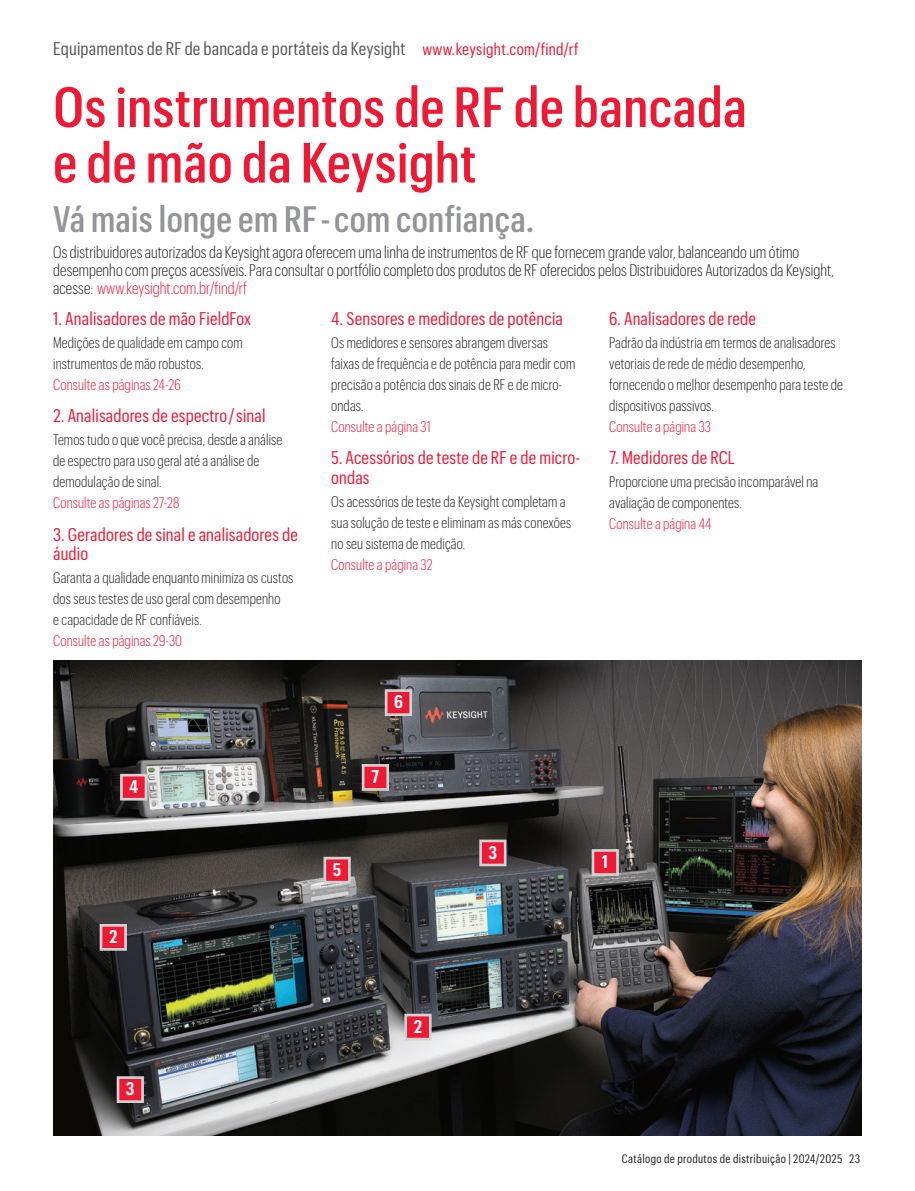
<style>
.page{position:relative;width:915px;height:1191px;background:#fff}
.page>*{position:absolute;margin:0;border:0;box-sizing:border-box;transform-origin:0 0}
.Bench_Title{font:500 55.5px/55.5px "Graphik Cond";letter-spacing:.01em;color:#ed1a36}
.Bench_Subtitle{font:500 36px "Graphik Cond";letter-spacing:.01em;color:#939598}
.Bench_Header{font:18px/19.5px "Graphik Cond";letter-spacing:.01em;color:#ed1a36}
.KS_-_Page_Header{font:18px "Graphik Cond";letter-spacing:.01em;color:#57585a}
.KS_-_Bench__s{font:600 18px "Graphik Cond";color:#fff}
.Bench_Lede_Text{font:300 16.5px/18px "Graphik Cond";letter-spacing:.005em;color:#231f20}
.Bench_Body_Text{font:300 15px/21px "Graphik Cond";letter-spacing:.01em;color:#231f20}
.t1{font:12px "Graphik Cond";letter-spacing:.03em;color:#231f20}
.s1{font-size:16.5px;color:#ed1a36}
.s2{color:#ed1a36}
</style>
<div class="page">
<img style="left:53px;top:660px;width:808px;height:475px">
<div style="left:363px;top:765px;width:24px;height:24px;background:#ed1a36"></div>
<div style="left:361px;top:764px;width:28px;height:26px;border:3px solid #d1d2d4"></div>
<div style="left:121px;top:775px;width:25px;height:24px;background:#ed1a36"></div>
<div style="left:120px;top:774px;width:27px;height:26px;border:3px solid #d1d2d4"></div>
<div style="left:101px;top:925px;width:24px;height:24px;background:#ed1a36"></div>
<div style="left:100px;top:924px;width:27px;height:26px;border:3px solid #d1d2d4"></div>
<div style="left:405px;top:1015px;width:25px;height:24px;background:#ed1a36"></div>
<div style="left:404px;top:1013px;width:27px;height:27px;border:3px solid #d1d2d4"></div>
<div style="left:592px;top:850px;width:25px;height:24px;background:#ed1a36"></div>
<div style="left:591px;top:849px;width:27px;height:27px;border:3px solid #d1d2d4"></div>
<div style="left:386px;top:690px;width:24px;height:24px;background:#ed1a36"></div>
<div style="left:384px;top:689px;width:28px;height:27px;border:3px solid #d1d2d4"></div>
<div style="left:325px;top:858px;width:24px;height:24px;background:#ed1a36"></div>
<div style="left:323px;top:856px;width:27px;height:27px;border:3px solid #d1d2d4"></div>
<div style="left:118px;top:1077px;width:24px;height:24px;background:#ed1a36"></div>
<div style="left:117px;top:1076px;width:27px;height:27px;border:3px solid #d1d2d4"></div>
<div style="left:480px;top:841px;width:25px;height:24px;background:#ed1a36"></div>
<div style="left:479px;top:839px;width:27px;height:27px;border:3px solid #d1d2d4"></div>
<p class="KS_-_Page_Header" style="left:53px;top:36px;width:526px">Equipamentos de RF de bancada e portáteis da Keysight <span class="s1">www.keysight.com/find/rf</span></p>
<p class="Bench_Title" style="left:53px;top:75px;width:694px">Os instrumentos de RF de bancada e de mão da Keysight</p>
<p class="Bench_Subtitle" style="left:53px;top:193px;width:482px">Vá mais longe em RF - com confiança.</p>
<p class="Bench_Lede_Text" style="left:53px;top:242px;width:782px">Os distribuidores autorizados da Keysight agora oferecem uma linha de instrumentos de RF que fornecem grande valor, balanceando um ótimo desempenho com preços acessíveis. Para consultar o portfólio completo dos produtos de RF oferecidos pelos Distribuidores Autorizados da Keysight, acesse: <span class="s2">www.keysight.com.br/find/rf</span></p>
<p class="Bench_Header" style="left:53px;top:307px;width:199px">1. Analisadores de mão FieldFox</p>
<p class="Bench_Body_Text" style="left:53px;top:331px;width:191px">Medições de qualidade em campo com instrumentos de mão robustos.<br><span class="s2">Consulte as páginas 24-26</span></p>
<p class="Bench_Header" style="left:53px;top:405px;width:214px">2. Analisadores de espectro / sinal</p>
<p class="Bench_Body_Text" style="left:53px;top:428px;width:230px">Temos tudo o que você precisa, desde a análise de espectro para uso geral até a análise de demodulação de sinal.<br><span class="s2">Consulte as páginas 27-28</span></p>
<p class="Bench_Header" style="left:53px;top:523px;width:246px">3. Geradores de sinal e analisadores de áudio</p>
<p class="Bench_Body_Text" style="left:53px;top:566px;width:241px">Garanta a qualidade enquanto minimiza os custos dos seus testes de uso geral com desempenho<br>e capacidade de RF confiáveis.<br><span class="s2">Consulte as páginas 29-30</span></p>
<p class="Bench_Header" style="left:331px;top:307px;width:233px">4. Sensores e medidores de potência</p>
<p class="Bench_Body_Text" style="left:331px;top:331px;width:245px">Os medidores e sensores abrangem diversas faixas de frequência e de potência para medir com precisão a potência dos sinais de RF e de micro&shy;ondas.<br><span class="s2">Consulte a página 31</span></p>
<p class="Bench_Header" style="left:331px;top:447px;width:250px">5. Acessórios de teste de RF e de micro&shy;ondas</p>
<p class="Bench_Body_Text" style="left:331px;top:490px;width:241px">Os acessórios de teste da Keysight completam a sua solução de teste e eliminam as más conexões no seu sistema de medição.<br><span class="s2">Consulte a página 32</span></p>
<p class="Bench_Header" style="left:609px;top:307px;width:148px">6. Analisadores de rede</p>
<p class="Bench_Body_Text" style="left:609px;top:331px;width:235px">Padrão da indústria em termos de analisadores vetoriais de rede de médio desempenho, fornecendo o melhor desempenho para teste de dispositivos passivos.<br><span class="s2">Consulte a página 33</span></p>
<p class="Bench_Header" style="left:609px;top:447px;width:127px">7. Medidores de RCL</p>
<p class="Bench_Body_Text" style="left:609px;top:470px;width:210px">Proporcione uma precisão incomparável na avaliação de componentes.<br><span class="s2">Consulte a página 44</span></p>
<p class="KS_-_Bench__s" style="left:129px;top:773px;width:11px">4</p>
<p class="KS_-_Bench__s" style="left:109px;top:923px;width:10px">2</p>
<p class="KS_-_Bench__s" style="left:126px;top:1076px;width:10px">3</p>
<p class="KS_-_Bench__s" style="left:394px;top:689px;width:10px">6</p>
<p class="KS_-_Bench__s" style="left:371px;top:764px;width:9px">7</p>
<p class="KS_-_Bench__s" style="left:333px;top:856px;width:10px">5</p>
<p class="KS_-_Bench__s" style="left:413px;top:1013px;width:10px">2</p>
<p class="KS_-_Bench__s" style="left:488px;top:839px;width:10px">3</p>
<p class="KS_-_Bench__s" style="left:602px;top:849px;width:7px">1</p>
<p class="t1" style="left:621px;top:1150px;width:240px">Catálogo de produtos de distribuição | 2024/2025 23</p>
</div>
